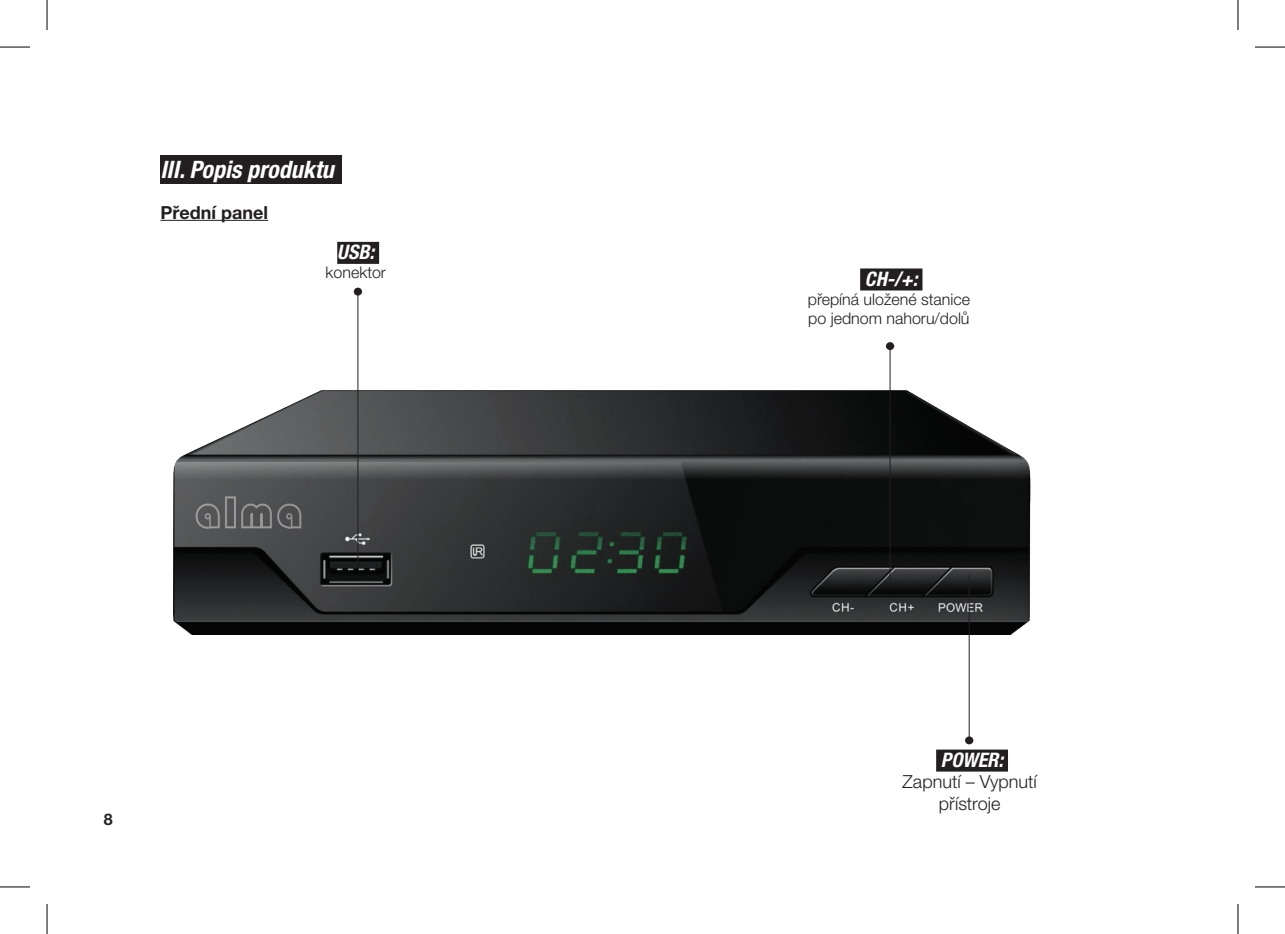
<style>
.page{position:relative;width:1285px;height:934px;background:#fff}
.page>*{position:absolute;margin:0;border:0;box-sizing:border-box;transform-origin:0 0}
.t1{font:italic 700 condensed 24px "Helvetica Neue LT Pro";color:#fff}
.t2{font:italic 700 condensed 20px "Helvetica Neue LT Pro";color:#fff}
.t3{font:300 18px/21.6px "Helvetica Neue LT Pro";color:#231f20;text-align:center}
.t4{font:700 18px "Helvetica Neue LT Pro";color:#231f20}
.t5{font:300 16px/19.2px "Helvetica Neue LT Pro";color:#231f20}
.t6{font:700 16px "Helvetica Neue LT Pro";color:#231f20}
</style>
<div class="page">
<img style="left:173px;top:322px;width:858px;height:312px">
<div style="left:160px;top:155px;width:182px;height:28px;background:#231f20"></div>
<hr style="left:160px;top:220px;width:108px;height:1px;background:#231f20">
<div style="left:337px;top:242px;width:42px;height:22px;background:#231f20"></div>
<hr style="left:968px;top:574px;width:1px;height:165px;background:#231f20">
<div style="left:965px;top:736px;width:8px;height:8px;background:#231f20;border-radius:50%"></div>
<div style="left:936px;top:749px;width:72px;height:22px;background:#231f20"></div>
<hr style="left:357px;top:291px;width:1px;height:271px;background:#231f20">
<div style="left:354px;top:287px;width:8px;height:8px;background:#231f20;border-radius:50%"></div>
<div style="left:860px;top:268px;width:62px;height:22px;background:#231f20"></div>
<hr style="left:889px;top:346px;width:1px;height:240px;background:#231f20">
<div style="left:886px;top:342px;width:8px;height:8px;background:#231f20;border-radius:50%"></div>
<hr style="left:0;top:47px;width:30px;height:1px;background:#000">
<hr style="left:1255px;top:47px;width:30px;height:1px;background:#000">
<hr style="left:0;top:886px;width:30px;height:1px;background:#000">
<hr style="left:1255px;top:886px;width:30px;height:1px;background:#000">
<hr style="left:47px;top:0;width:1px;height:30px;background:#000">
<hr style="left:47px;top:903px;width:1px;height:30px;background:#000">
<hr style="left:1237px;top:0;width:1px;height:30px;background:#000">
<hr style="left:1237px;top:903px;width:1px;height:30px;background:#000">
<h1 class="t1" style="left:160px;top:154px;width:175px">III. Popis produktu</h1>
<p class="t4" style="left:160px;top:201px;width:109px">Přední panel</p>
<p class="t2" style="left:337px;top:239px;width:39px">USB:</p>
<p class="t5" style="left:325px;top:262px;width:62px">konektor</p>
<p class="t6" style="left:104px;top:808px;width:10px">8</p>
<p class="t2" style="left:865px;top:266px;width:54px">CH-/+:</p>
<p class="t5" style="left:808px;top:289px;width:164px">přepíná uložené stanice po jednom nahoru/dolů</p>
<p class="t2" style="left:941px;top:747px;width:64px">POWER:</p>
<p class="t3" style="left:902px;top:770px;width:136px">Zapnutí – Vypnutí přístroje</p>
</div>
